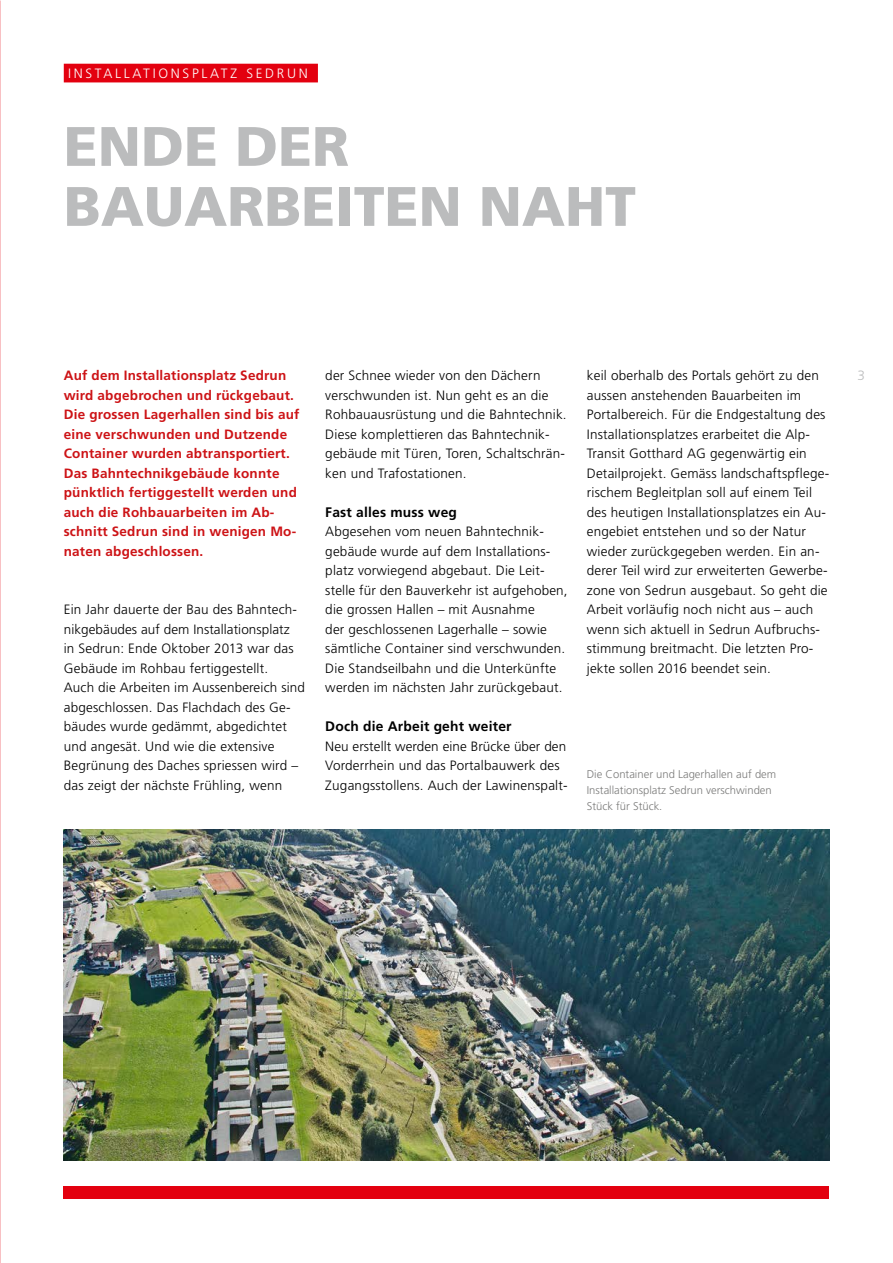
<style>
.page{position:relative;width:893px;height:1263px;background:#fff}
.page>*{position:absolute;margin:0;border:0;box-sizing:border-box;transform-origin:0 0}
.t1{font:900 55.5px/60px "Frutiger";color:#bbbcbd}
.t2{font:700 13.8px "Frutiger";letter-spacing:.015em;color:#000}
.t3{font:300 13.5px/19.5px "Frutiger";letter-spacing:.015em;color:#000}
.t4{font:700 13.5px/19.5px "Frutiger";letter-spacing:.015em;color:#cd1316}
.t5{font:300 13.5px "Frutiger";letter-spacing:.2em;color:#fff}
.t6{font:300 13.5px "Frutiger";color:#bbbcbd}
.t7{font:300 11.25px/15.8px "Frutiger";color:#7b7b7a}
</style>
<div class="page">
<div style="left:64px;top:1186px;width:765px;height:13px;background:#e3000f"></div>
<div style="left:64px;top:64px;width:254px;height:18px;background:#e3000f"></div>
<img style="left:64px;top:829px;width:765px;height:331px">
<p class="t5" style="left:68px;top:66px;width:241px">INSTALLATIONSPLATZ SEDRUN</p>
<h1 class="t1" style="left:64px;top:116px;width:574px">ENDE DER<br>BAUARBEITEN NAHT</h1>
<p class="t4" style="left:64px;top:366px;width:224px">Auf dem Installationsplatz Sedrun</p>
<p class="t6" style="left:857px;top:368px;width:9px">3</p>
<p class="t4" style="left:64px;top:385px;width:237px">wird abgebrochen und rückgebaut.<br>Die grossen Lagerhallen sind bis auf eine verschwunden und Dutzende<br>Container wurden abtransportiert.<br>Das Bahntechnikgebäude konnte pünktlich fertiggestellt werden und auch die Rohbauarbeiten im Ab&shy;schnitt Sedrun sind in wenigen Mo&shy;naten abgeschlossen.</p>
<p class="t3" style="left:325px;top:366px;width:243px">der Schnee wieder von den Dächern verschwunden ist. Nun geht es an die Rohbauausrüstung und die Bahntechnik.<br>Diese komplettieren das Bahntechnik&shy;gebäude mit Türen, Toren, Schaltschrän&shy;ken und Trafostationen.</p>
<p class="t2" style="left:325px;top:504px;width:133px">Fast alles muss weg</p>
<p class="t3" style="left:325px;top:522px;width:244px">Abgesehen vom neuen Bahntechnik&shy;gebäude wurde auf dem Installations&shy;platz vorwiegend abgebaut. Die Leit&shy;stelle für den Bauverkehr ist aufgehoben, die grossen Hallen – mit Ausnahme<br>der geschlossenen Lagerhalle – sowie sämtliche Container sind verschwunden.<br>Die Standseilbahn und die Unterkünfte werden im nächsten Jahr zurückgebaut.</p>
<p class="t2" style="left:325px;top:718px;width:188px">Doch die Arbeit geht weiter</p>
<p class="t3" style="left:325px;top:736px;width:244px">Neu erstellt werden eine Brücke über den<br>Vorderrhein und das Portalbauwerk des<br>Zugangsstollens. Auch der Lawinenspalt-</p>
<p class="t3" style="left:587px;top:366px;width:244px">keil oberhalb des Portals gehört zu den aussen anstehenden Bauarbeiten im Portalbereich. Für die Endgestaltung des Installationsplatzes erarbeitet die Alp-Transit Gotthard AG gegenwärtig ein Detailprojekt. Gemäss landschaftspflege&shy;rischem Begleitplan soll auf einem Teil des heutigen Installationsplatzes ein Au&shy;engebiet entstehen und so der Natur wieder zurückgegeben werden. Ein an&shy;derer Teil wird zur erweiterten Gewerbe&shy;zone von Sedrun ausgebaut. So geht die Arbeit vorläufig noch nicht aus – auch wenn sich aktuell in Sedrun Aufbruchs&shy;stimmung breitmacht. Die letzten Pro&shy;jekte sollen 2016 beendet sein.</p>
<p class="t3" style="left:64px;top:600px;width:243px">Ein Jahr dauerte der Bau des Bahntech&shy;nikgebäudes auf dem Installationsplatz<br>in Sedrun: Ende Oktober 2013 war das Gebäude im Rohbau fertiggestellt.<br>Auch die Arbeiten im Aussenbereich sind abgeschlossen. Das Flachdach des Ge&shy;bäudes wurde gedämmt, abgedichtet und angesät. Und wie die extensive Begrünung des Daches spriessen wird – das zeigt der nächste Frühling, wenn</p>
<p class="t7" style="left:587px;top:766px;width:191px">Die Container und Lagerhallen auf dem<br>Installationsplatz Sedrun verschwinden<br>Stück für Stück.</p>
</div>
